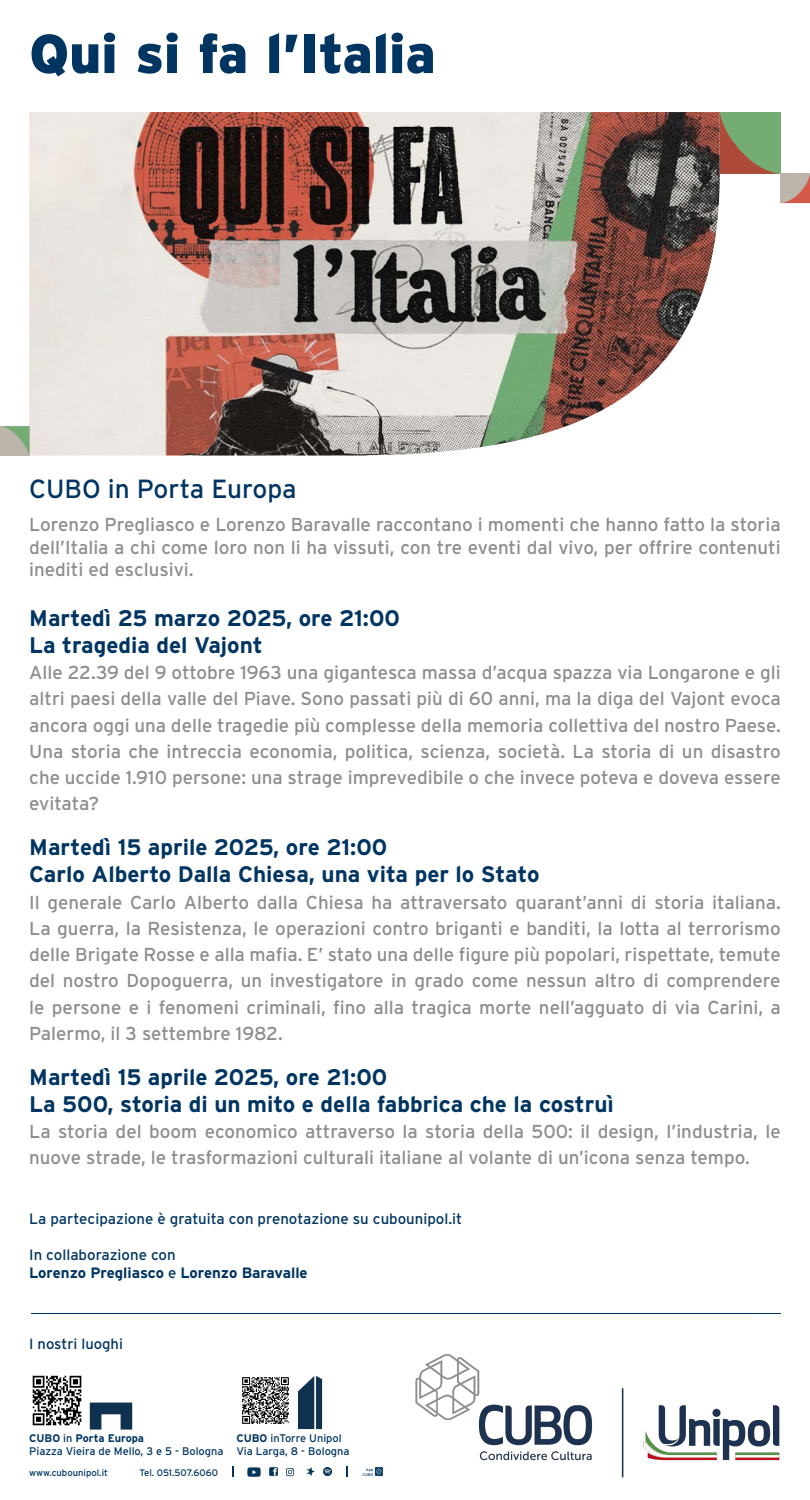
<style>
.page{position:relative;width:810px;height:1500px;background:#fff}
.page>*{position:absolute;margin:0;border:0;box-sizing:border-box;transform-origin:0 0}
.t1{font:900 54.75px "Interstate";letter-spacing:-.005em;color:#003562}
.t2{font:26.25px "Interstate";letter-spacing:-.005em;color:#003562}
.t3{font:700 22.5px "Interstate";color:#003562}
.t4{font:18.75px/26.2px "Interstate";color:#8b8f8b;text-align:justify}
.t5{font:15px "Interstate";color:#003562}
.t6{font:700 15px "Interstate";color:#003562}
.t7{font:14.77px "Interstate";color:#003562}
.t8{font:11.02px "Interstate";color:#003562}
.t9{font:700 11.02px "Interstate";letter-spacing:-.005em;color:#003562}
.t10{font:9.45px "Interstate";color:#003562}
.t11{font:3.9px "Interstate";color:#003562}
.s1{font-weight:400}
.s2{font-weight:700}
</style>
<div class="page">
<img style="left:29px;top:112px;width:691px;height:344px">
<svg style="left:720px;top:112px;width:90px;height:91px"></svg>
<svg style="left:0;top:426px;width:29px;height:30px"></svg>
<svg style="left:346px;top:1466px;width:2px;height:11px"></svg>
<img style="left:90px;top:1402px;width:42px;height:27px">
<img style="left:298px;top:1376px;width:24px;height:53px">
<img style="left:415px;top:1354px;width:365px;height:124px">
<img style="left:32px;top:1375px;width:50px;height:51px">
<img style="left:242px;top:1377px;width:47px;height:47px">
<img style="left:247px;top:1467px;width:14px;height:10px">
<img style="left:286px;top:1468px;width:9px;height:9px">
<img style="left:269px;top:1467px;width:9px;height:9px">
<svg style="left:375px;top:1468px;width:8px;height:8px"></svg>
<svg style="left:306px;top:1468px;width:9px;height:8px"></svg>
<svg style="left:324px;top:1468px;width:8px;height:8px"></svg>
<hr style="left:31px;top:1313px;width:750px;height:1px;background:#003562">
<p class="t1" style="left:29px;top:22px;width:408px">Qui si fa l’Italia</p>
<p class="t2" style="left:29px;top:474px;width:269px">CUBO in Porta Europa</p>
<p class="t4" style="left:29px;top:513px;width:753px;line-height:22.5px">Lorenzo Pregliasco e Lorenzo Baravalle raccontano i momenti che hanno fatto la storia dell’Italia a chi come loro non li ha vissuti, con tre eventi dal vivo, per offrire contenuti inediti ed esclusivi.</p>
<p class="t3" style="left:29px;top:605px;width:372px">Martedì 25 marzo 2025, ore 21:00</p>
<p class="t3" style="left:29px;top:632px;width:235px">La tragedia del Vajont</p>
<p class="t4" style="left:29px;top:659px;width:753px">Alle 22.39 del 9 ottobre 1963 una gigantesca massa d’acqua spazza via Longarone e gli altri paesi della valle del Piave. Sono passati più di 60 anni, ma la diga del Vajont evoca ancora oggi una delle tragedie più complesse della memoria collettiva del nostro Paese.<br>Una storia che intreccia economia, politica, scienza, società. La storia di un disastro che uccide 1.910 persone: una strage imprevedibile o che invece poteva e doveva essere evitata?</p>
<p class="t3" style="left:29px;top:835px;width:360px">Martedì 15 aprile 2025, ore 21:00</p>
<p class="t3" style="left:29px;top:862px;width:512px">Carlo Alberto Dalla Chiesa, una vita per lo Stato</p>
<p class="t4" style="left:29px;top:889px;width:753px">Il generale Carlo Alberto dalla Chiesa ha attraversato quarant’anni di storia italiana.<br>La guerra, la Resistenza, le operazioni contro briganti e banditi, la lotta al terrorismo delle Brigate Rosse e alla mafia. E’ stato una delle figure più popolari, rispettate, temute del nostro Dopoguerra, un investigatore in grado come nessun altro di comprendere le persone e i fenomeni criminali, fino alla tragica morte nell’agguato di via Carini, a Palermo, il 3 settembre 1982.</p>
<p class="t3" style="left:29px;top:1064px;width:360px">Martedì 15 aprile 2025, ore 21:00</p>
<p class="t3" style="left:29px;top:1091px;width:586px">La 500, storia di un mito e della fabbrica che la costruì</p>
<p class="t4" style="left:29px;top:1118px;width:753px">La storia del boom economico attraverso la storia della 500: il design, l’industria, le nuove strade, le trasformazioni culturali italiane al volante di un’icona senza tempo.</p>
<p class="t5" style="left:29px;top:1211px;width:435px">La partecipazione è gratuita con prenotazione su cubounipol.it</p>
<p class="t5" style="left:29px;top:1247px;width:148px">In collaborazione con</p>
<p class="t6" style="left:29px;top:1265px;width:280px">Lorenzo Pregliasco <span class="s1">e</span> Lorenzo Baravalle</p>
<p class="t7" style="left:29px;top:1336px;width:95px">I nostri luoghi</p>
<p class="t9" style="left:29px;top:1432px;width:116px">CUBO <span class="s1">in</span> Porta Europa</p>
<p class="t8" style="left:29px;top:1445px;width:196px">Piazza Vieira de Mello, 3 e 5 - Bologna</p>
<p class="t8" style="left:236px;top:1432px;width:107px"><span class="s2">CUBO</span> inTorre Unipol</p>
<p class="t8" style="left:236px;top:1445px;width:115px">Via Larga, 8 - Bologna</p>
<p class="t10" style="left:29px;top:1467px;width:80px">www.cubounipol.it</p>
<p class="t10" style="left:140px;top:1467px;width:80px">Tel. 051.507.6060</p>
<p class="t11" style="left:366px;top:1467px;width:9px">App</p>
<p class="t11" style="left:363px;top:1472px;width:12px">CUBO</p>
</div>
